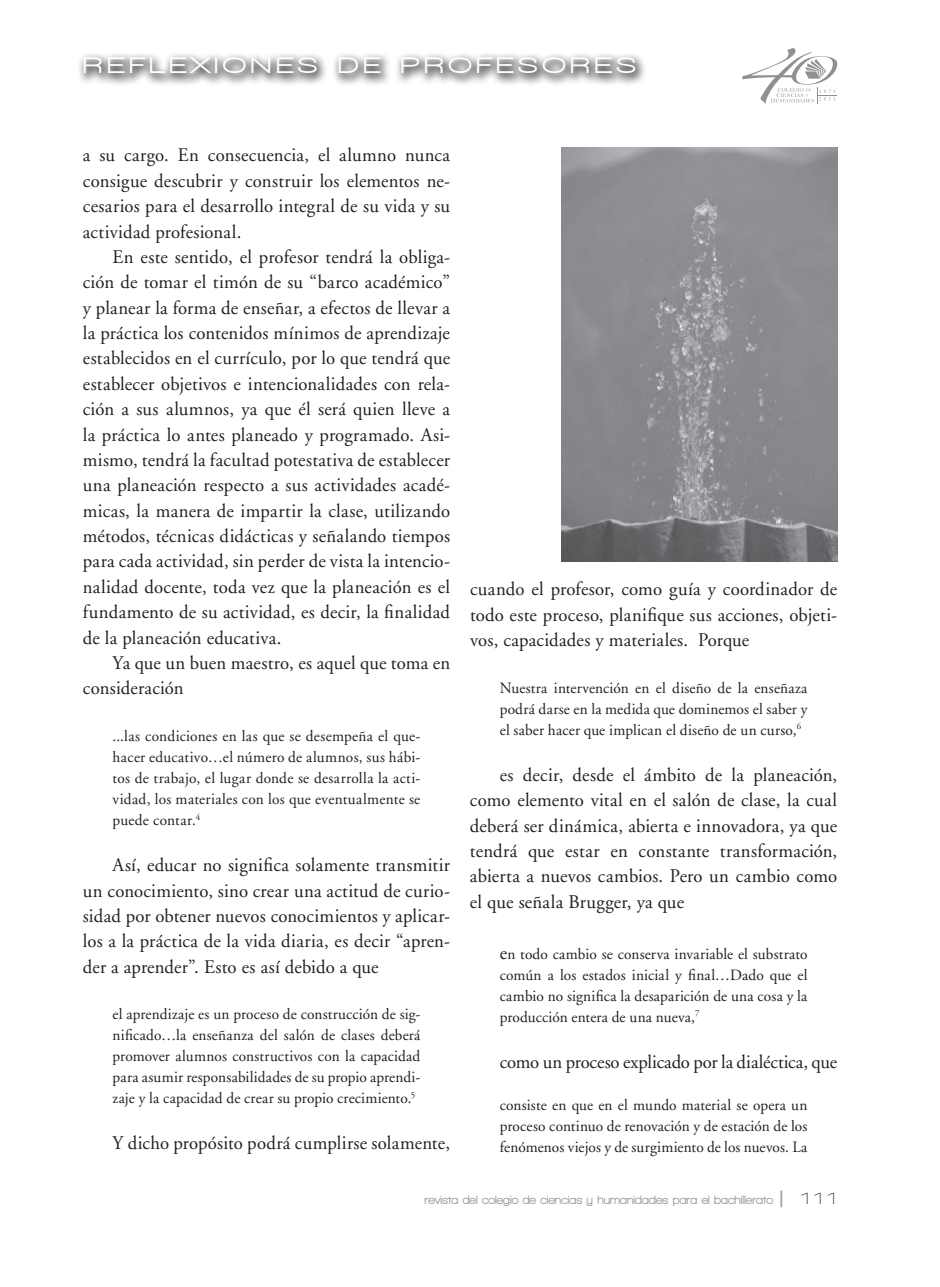
<style>
.page{position:relative;width:940px;height:1287px;background:#fff}
.page>*{position:absolute;margin:0;border:0;box-sizing:border-box;transform-origin:0 0}
.t1{font:900 22.75px "Walkway Expand";letter-spacing:.2em;color:#fff}
.t2{font:19.25px/25.4px "Adobe Garamond";letter-spacing:.01em;color:#231f20;text-align:justify}
.t3{font:15.75px/21px "Adobe Garamond";letter-spacing:.01em;color:#231f20;text-align:justify}
.t4{font:800 12.25px "Walkway";color:#939598}
.s1{font-size:19.25px}
.s2{font-family:"Verdana";font-weight:400;font-size:17.5px}
.s3{font-family:"Walkway Ultra Expand";font-weight:400;font-size:17.5px;color:#231f20}
</style>
<div class="page">
<svg style="left:742px;top:48px;width:95px;height:55px"></svg>
<div style="left:76px;top:52px;width:571px;height:34px;background:#231f20;opacity:.81"></div>
<img style="left:561px;top:147px;width:276px;height:414px">
<p class="t1" style="left:83px;top:53px;width:554px">REFLEXIONES DE PROFESORES</p>
<p class="t2" style="left:83px;top:143px;width:369px">a su cargo. En consecuencia, el alumno nunca consigue descubrir y construir los elementos ne&shy;cesarios para el desarrollo integral de su vida y su actividad profesional.</p>
<p class="t2" style="left:83px;top:245px;width:369px;text-indent:30px">En este sentido, el profesor tendrá la obliga&shy;ción de tomar el timón de su “barco académico” y planear la forma de enseñar, a efectos de llevar a la práctica los contenidos mínimos de aprendizaje establecidos en el currículo, por lo que tendrá que establecer objetivos e intencionalidades con rela&shy;ción a sus alumnos, ya que él será quien lleve a la práctica lo antes planeado y programado. Asi&shy;mismo, tendrá la facultad potestativa de establecer una planeación respecto a sus actividades acadé&shy;micas, la manera de impartir la clase, utilizando métodos, técnicas didácticas y señalando tiempos para cada actividad, sin perder de vista la intencio&shy;nalidad docente, toda vez que la planeación es el fundamento de su actividad, es decir, la finalidad de la planeación educativa.</p>
<p class="t2" style="left:83px;top:651px;width:369px;text-indent:30px">Ya que un buen maestro, es aquel que toma en consideración</p>
<p class="t3" style="left:113px;top:726px;width:309px">...las condiciones en las que se desempeña el que&shy;hacer educativo…el número de alumnos, sus hábi&shy;tos de trabajo, el lugar donde se desarrolla la acti&shy;vidad, los materiales con los que eventualmente se puede contar.<sup>4</sup></p>
<p class="t2" style="left:83px;top:853px;width:369px;text-indent:30px">Así, educar no significa solamente transmitir un conocimiento, sino crear una actitud de curio&shy;sidad por obtener nuevos conocimientos y aplicar&shy;los a la práctica de la vida diaria, es decir “apren&shy;der a aprender”. Esto es así debido a que</p>
<p class="t3" style="left:113px;top:1004px;width:309px">el aprendizaje es un proceso de construcción de sig&shy;nificado…la enseñanza del salón de clases deberá promover alumnos constructivos con la capacidad para asumir responsabilidades de su propio aprendi&shy;zaje y la capacidad de crear su propio crecimiento.<sup>5</sup></p>
<p class="t2" style="left:113px;top:1131px;width:339px">Y dicho propósito podrá cumplirse solamente,</p>
<p class="t2" style="left:470px;top:577px;width:369px">cuando el profesor, como guía y coordinador de todo este proceso, planifique sus acciones, objeti&shy;vos, capacidades y materiales. Porque</p>
<p class="t3" style="left:499px;top:677px;width:309px">Nuestra intervención en el diseño de la enseñaza podrá darse en la medida que dominemos el saber y el saber hacer que implican el diseño de un curso,<sup>6</sup></p>
<p class="t2" style="left:470px;top:762px;width:369px;text-indent:30px">es decir, desde el ámbito de la planeación, como elemento vital en el salón de clase, la cual deberá ser dinámica, abierta e innovadora, ya que tendrá que estar en constante transformación, abierta a nuevos cambios. Pero un cambio como el que señala Brugger, ya que</p>
<p class="t3" style="left:499px;top:943px;width:309px"><span class="s1">e</span>n todo cambio se conserva invariable el substrato común a los estados inicial y final…Dado que el cambio no significa la desaparición de una cosa y la producción entera de una nueva,<sup>7</sup></p>
<p class="t2" style="left:499px;top:1049px;width:339px">como un proceso explicado por la dialéctica, que</p>
<p class="t3" style="left:499px;top:1095px;width:309px">consiste en que en el mundo material se opera un proceso continuo de renovación y de estación de los fenómenos viejos y de surgimiento de los nuevos. La</p>
<p class="t4" style="left:424px;top:1193px;width:414px">revista del colegio de ciencias y humanidades para el bachillerato <span class="s2">|</span> <span class="s3">111</span></p>
</div>
